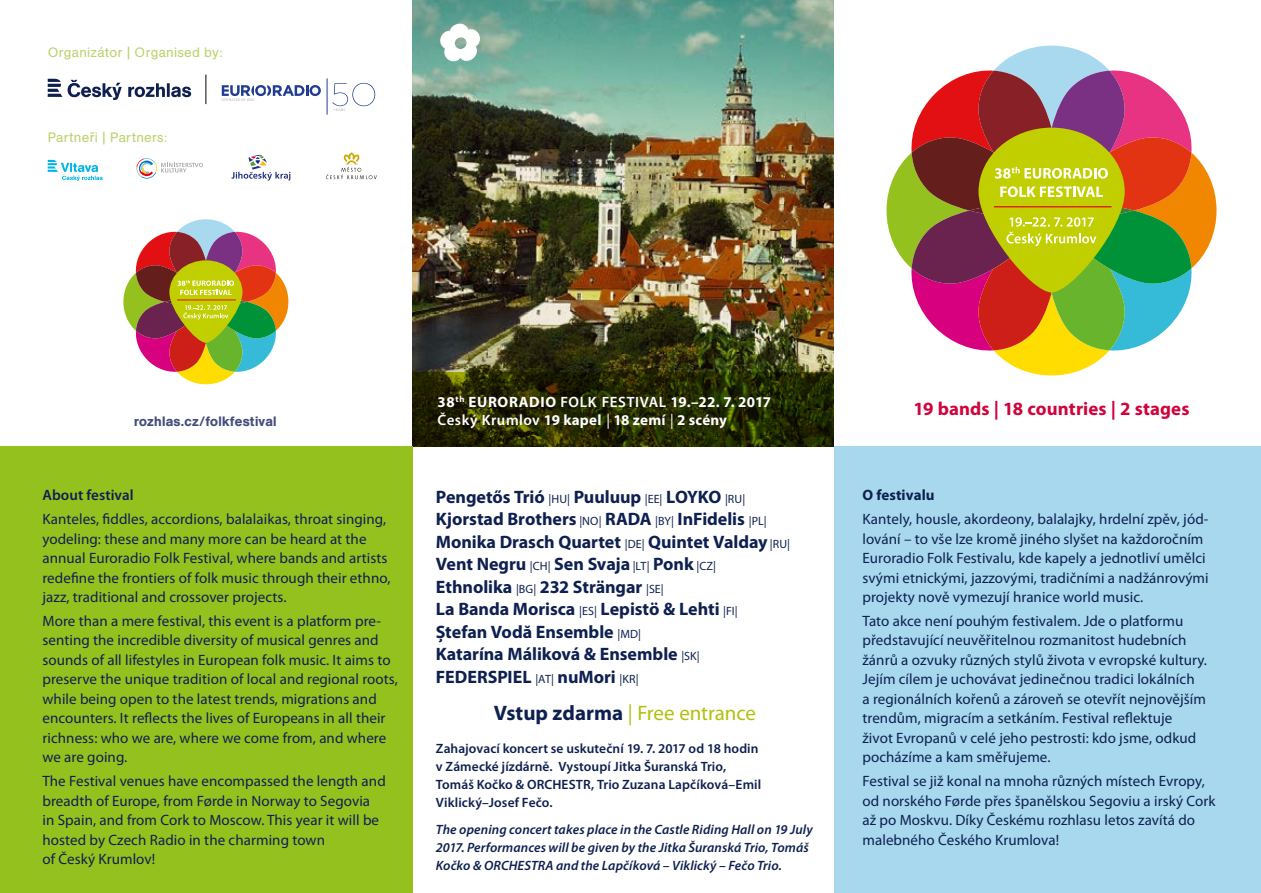
<style>
.page{position:relative;width:1261px;height:893px;background:#fff}
.page>*{position:absolute;margin:0;border:0;box-sizing:border-box;transform-origin:0 0}
.t1{font:21px "Myriad Pro";letter-spacing:-.005em;color:#b2c00d}
.t2{font:700 18.75px "Myriad Pro";letter-spacing:.005em;color:#d0043c}
.t3{font:700 18px/22.5px "Myriad Pro";letter-spacing:-.005em;color:#0e2050}
.t4{font:15px/19.5px "Myriad Pro";letter-spacing:.005em;color:#0e2050}
.t5{font:700 15px/18px "Myriad Pro";letter-spacing:.02em;color:#fff}
.t6{font:600 15px "Myriad Pro";letter-spacing:.005em;color:#0e2050}
.t7{font:700 15px "Myriad Pro";letter-spacing:.005em;color:#0e2050}
.t8{font:italic 600 13.5px/18px "Myriad Pro";letter-spacing:.005em;color:#0e2050}
.t9{font:600 13.5px/18px "Myriad Pro";letter-spacing:.005em;color:#0e2050}
.t10{font:13.5px "AG Book Pro";letter-spacing:.02em;color:#b9d36c}
.t11{font:500 13.5px "AG Book Pro";letter-spacing:.02em;color:#434e7b}
.s1{font-weight:600}
.s2{font-weight:400}
.s3{font-weight:400;font-size:12px}
.s4{font-weight:700;color:#0e2050}
</style>
<div class="page">
<img style="left:412px;top:0;width:421px;height:372px">
<svg style="left:412px;top:372px;width:421px;height:74px;background:#252a00"></svg>
<svg style="left:886px;top:46px;width:330px;height:329px"></svg>
<hr style="left:994px;top:206px;width:117px;height:1px;background:#e31013">
<svg style="left:123px;top:219px;width:165px;height:165px"></svg>
<hr style="left:177px;top:300px;width:59px;height:1px;background:#e31013">
<svg style="left:231px;top:155px;width:59px;height:26px"></svg>
<svg style="left:136px;top:158px;width:67px;height:21px"></svg>
<svg style="left:326px;top:152px;width:51px;height:27px"></svg>
<svg style="left:48px;top:160px;width:55px;height:21px"></svg>
<svg style="left:48px;top:79px;width:14px;height:18px"></svg>
<svg style="left:68px;top:80px;width:123px;height:20px"></svg>
<svg style="left:206px;top:75px;width:1px;height:29px"></svg>
<svg style="left:439px;top:23px;width:42px;height:39px"></svg>
<hr style="left:327px;top:78px;width:1px;height:37px;background:#1f3c90">
<svg style="left:221px;top:85px;width:100px;height:16px"></svg>
<svg style="left:332px;top:83px;width:43px;height:28px"></svg>
<div style="left:834px;top:446px;width:427px;height:447px;background:#a8d8ed"></div>
<div style="left:0;top:446px;width:412px;height:447px;background:#95c11f"></div>
<p class="t10" style="left:48px;top:44px;width:176px">Organizátor | Organised by:</p>
<p class="t10" style="left:48px;top:129px;width:121px">Partneři | Partners:</p>
<p class="t11" style="left:134px;top:412px;width:144px">rozhlas.cz/folkfestival</p>
<p class="t6" style="left:42px;top:486px;width:93px">About festival</p>
<p class="t4" style="left:42px;top:509px;width:349px">Kanteles, fiddles, accordions, balalaikas, throat singing, yodeling: these and many more can be heard at the annual Euroradio Folk Festival, where bands and artists redefine the frontiers of folk music through their ethno, jazz, traditional and crossover projects.</p>
<p class="t4" style="left:42px;top:611px;width:357px">More than a mere festival, this event is a platform pre&shy;senting the incredible diversity of musical genres and sounds of all lifestyles in European folk music. It aims to preserve the unique tradition of local and regional roots, while being open to the latest trends, migrations and encounters. It reflects the lives of Europeans in all their richness: who we are, where we come from, and where we are going.</p>
<p class="t4" style="left:42px;top:771px;width:345px">The Festival venues have encompassed the length and breadth of Europe, from Førde in Norway to Segovia in Spain, and from Cork to Moscow. This year it will be hosted by Czech Radio in the charming town<br>of Český Krumlov!</p>
<p class="t5" style="left:438px;top:393px;width:335px">38<sup>th</sup> EURORADIO <span class="s1">FOLK FESTIVAL</span> 19.–22. 7. 2017<br><span class="s1">Český Krumlov</span> 19 kapel <span class="s2">|</span> 18 zemí <span class="s2">|</span> 2 scény</p>
<p class="t2" style="left:913px;top:396px;width:277px">19 bands | 18 countries | 2 stages</p>
<p class="t3" style="left:436px;top:485px;width:356px">Pengetős Trió <span class="s3">|HU|</span> Puuluup <span class="s3">|EE|</span> LOYKO <span class="s3">|RU| </span>Kjorstad Brothers <span class="s3">|NO|</span> RADA <span class="s3">|BY|</span> InFidelis <span class="s3">|PL| </span>Monika Drasch Quartet <span class="s3">|DE|</span> Quintet Valday <span class="s3">|RU| </span>Vent Negru <span class="s3">|CH|</span> Sen Svaja <span class="s3">|LT|</span> Ponk <span class="s3">|CZ| </span>Ethnolika <span class="s3">|BG|</span> 232 Strängar <span class="s3">|SE|<br></span>La Banda Morisca <span class="s3">|ES|</span> Lepistö &amp; Lehti <span class="s3">|FI| </span>Ștefan Vodă Ensemble <span class="s3">|MD|<br></span>Katarína Máliková &amp; Ensemble <span class="s3">|SK| </span>FEDERSPIEL <span class="s3">|AT|</span> nuMori <span class="s3">|KR|</span></p>
<h1 class="t1" style="left:494px;top:700px;width:264px"><span class="s4">Vstup zdarma</span> | Free entrance</h1>
<p class="t9" style="left:436px;top:739px;width:327px">Zahajovací koncert se uskuteční 19. 7. 2017 od 18 hodin v Zámecké jízdárně. Vystoupí Jitka Šuranská Trio, Tomáš Kočko &amp; ORCHESTR, Trio Zuzana Lapčíková–Emil Viklický–Josef Fečo.</p>
<p class="t8" style="left:436px;top:820px;width:378px">The opening concert takes place in the Castle Riding Hall on 19 July<br>2017. Performances will be given by the Jitka Šuranská Trio, Tomáš<br>Kočko &amp; ORCHESTRA and the Lapčíková – Viklický – Fečo Trio.</p>
<p class="t7" style="left:862px;top:485px;width:74px">O festivalu</p>
<p class="t4" style="left:862px;top:509px;width:348px">Kantely, housle, akordeony, balalajky, hrdelní zpěv, jód&shy;lování – to vše lze kromě jiného slyšet na každoročním Euroradio Folk Festivalu, kde kapely a jednotliví umělci svými etnickými, jazzovými, tradičními a nadžánrovými projekty nově vymezují hranice world music.</p>
<p class="t4" style="left:862px;top:611px;width:346px">Tato akce není pouhým festivalem. Jde o platformu představující neuvěřitelnou rozmanitost hudebních žánrů a ozvuky různých stylů života v evropské kultury.<br>Jejím cílem je uchovávat jedinečnou tradici lokálních<br>a regionálních kořenů a zároveň se otevřít nejnovějším trendům, migracím a setkáním. Festival reflektuje<br>život Evropanů v celé jeho pestrosti: kdo jsme, odkud pocházíme a kam směřujeme.</p>
<p class="t4" style="left:862px;top:771px;width:354px">Festival se již konal na mnoha různých místech Evropy, od norského Førde přes španělskou Segoviu a irský Cork až po Moskvu. Díky Českému rozhlasu letos zavítá do malebného Českého Krumlova!</p>
</div>
